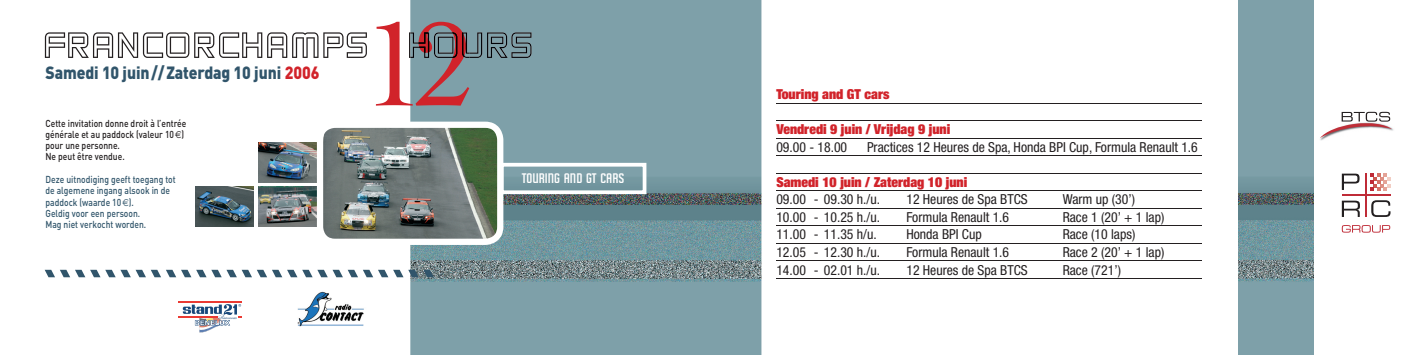
<style>
.page{position:relative;width:1418px;height:355px;background:#fff}
.page>*{position:absolute;margin:0;border:0;box-sizing:border-box;transform-origin:0 0}
.t1{font:125px "Cochin";color:#d1232a}
.t2{font:900 17.5px "DIN";letter-spacing:-.01em;color:#31556b;scale:.9 1}
.t3{font:condensed 13.75px "Helvetica Neue";color:#231f20}
.t4{font:900 expanded 13.75px "Helvetica Neue";color:#d1232a}
.t5{font:13.75px "Featured Item";color:#fff}
.t6{font:500 10px/11.2px "DIN";color:#31556b;scale:.85 1}
.t7{font:500 10px/11.2px "DIN";color:#231f20;scale:.85 1}
.s1{color:#d1232a}
.s2{font-family:"Euro Sans";font-weight:400}
</style>
<div class="page">
<img style="left:410px;top:0;width:351px;height:354px">
<svg style="left:45px;top:269px;width:389px;height:8px"></svg>
<svg style="left:503px;top:163px;width:143px;height:31px"></svg>
<svg style="left:45px;top:32px;width:322px;height:26px"></svg>
<img style="left:469px;top:32px;width:62px;height:26px">
<svg style="left:409px;top:32px;width:1px;height:26px"></svg>
<img style="left:410px;top:32px;width:59px;height:26px">
<hr style="left:776px;top:103px;width:425px;height:1px;background:#231f20">
<hr style="left:776px;top:120px;width:425px;height:1px;background:#231f20">
<hr style="left:776px;top:138px;width:425px;height:1px;background:#231f20">
<hr style="left:776px;top:155px;width:425px;height:1px;background:#231f20">
<hr style="left:776px;top:173px;width:425px;height:1px;background:#231f20">
<hr style="left:776px;top:190px;width:425px;height:1px;background:#231f20">
<hr style="left:776px;top:208px;width:425px;height:1px;background:#231f20">
<hr style="left:776px;top:225px;width:425px;height:1px;background:#231f20">
<hr style="left:776px;top:243px;width:425px;height:1px;background:#231f20">
<hr style="left:776px;top:260px;width:425px;height:1px;background:#231f20">
<hr style="left:776px;top:278px;width:425px;height:1px;background:#231f20">
<img style="left:1238px;top:0;width:75px;height:354px">
<svg style="left:1341px;top:173px;width:18px;height:17px"></svg>
<svg style="left:1341px;top:200px;width:18px;height:17px"></svg>
<svg style="left:1371px;top:200px;width:19px;height:17px"></svg>
<hr style="left:1365px;top:173px;width:1px;height:44px;background:#bf2b37">
<hr style="left:1341px;top:195px;width:49px;height:1px;background:#bf2b37">
<svg style="left:1370px;top:173px;width:20px;height:18px"></svg>
<svg style="left:1341px;top:225px;width:49px;height:7px"></svg>
<img style="left:1320px;top:127px;width:74px;height:13px">
<svg style="left:1320px;top:112px;width:71px;height:26px"></svg>
<img style="left:196px;top:186px;width:58px;height:40px">
<img style="left:258px;top:143px;width:58px;height:39px">
<img style="left:258px;top:186px;width:58px;height:40px">
<img style="left:323px;top:121px;width:180px;height:123px">
<img style="left:297px;top:291px;width:67px;height:36px">
<hr style="left:178px;top:301px;width:63px;height:1px;background:#ea3a33">
<hr style="left:178px;top:316px;width:40px;height:1px;background:#ea3a33">
<svg style="left:183px;top:304px;width:58px;height:28px"></svg>
<p class="t2" style="left:45px;top:60px;width:306px">Samedi 10 juin // Zaterdag 10 juni <span class="s1">2006</span></p>
<p class="t7" style="left:45px;top:117px;width:167px">Cette invitation donne droit à l’entrée générale et au paddock (valeur 10 <span class="s2">€</span>) pour une personne.<br>Ne peut être vendue.</p>
<p class="t6" style="left:45px;top:173px;width:155px">Deze uitnodiging geeft toegang tot de algemene ingang alsook in de paddock (waarde 10 <span class="s2">€</span>).<br>Geldig voor een persoon.<br>Mag niet verkocht worden.</p>
<h1 class="t1" style="left:364px;top:-7px;width:114px">12</h1>
<p class="t5" style="left:522px;top:171px;width:104px">TOURING AND GT CARS</p>
<p class="t4" style="left:776px;top:85px;width:115px">Touring and GT cars</p>
<p class="t4" style="left:776px;top:120px;width:175px">Vendredi 9 juin / Vrijdag 9 juni</p>
<p class="t3" style="left:776px;top:139px;width:72px">09.00 - 18.00</p>
<p class="t3" style="left:867px;top:139px;width:332px">Practices 12 Heures de Spa, Honda BPI Cup, Formula Renault 1.6</p>
<p class="t4" style="left:776px;top:173px;width:192px">Samedi 10 juin / Zaterdag 10 juni</p>
<p class="t3" style="left:776px;top:191px;width:105px">09.00 - 09.30 h./u.</p>
<p class="t3" style="left:906px;top:191px;width:123px">12 Heures de Spa BTCS</p>
<p class="t3" style="left:1062px;top:191px;width:74px">Warm up (30’)</p>
<p class="t3" style="left:776px;top:209px;width:105px">10.00 - 10.25 h./u.</p>
<p class="t3" style="left:906px;top:209px;width:104px">Formula Renault 1.6</p>
<p class="t3" style="left:1062px;top:209px;width:103px">Race 1 (20’ + 1 lap)</p>
<p class="t3" style="left:776px;top:226px;width:102px">11.00 - 11.35 h/u.</p>
<p class="t3" style="left:906px;top:226px;width:77px">Honda BPI Cup</p>
<p class="t3" style="left:1062px;top:226px;width:74px">Race (10 laps)</p>
<p class="t3" style="left:776px;top:244px;width:105px">12.05 - 12.30 h./u.</p>
<p class="t3" style="left:906px;top:244px;width:104px">Formula Renault 1.6</p>
<p class="t3" style="left:1062px;top:244px;width:103px">Race 2 (20’ + 1 lap)</p>
<p class="t3" style="left:776px;top:261px;width:105px">14.00 - 02.01 h./u.</p>
<p class="t3" style="left:906px;top:261px;width:123px">12 Heures de Spa BTCS</p>
<p class="t3" style="left:1062px;top:261px;width:60px">Race (721’)</p>
</div>
